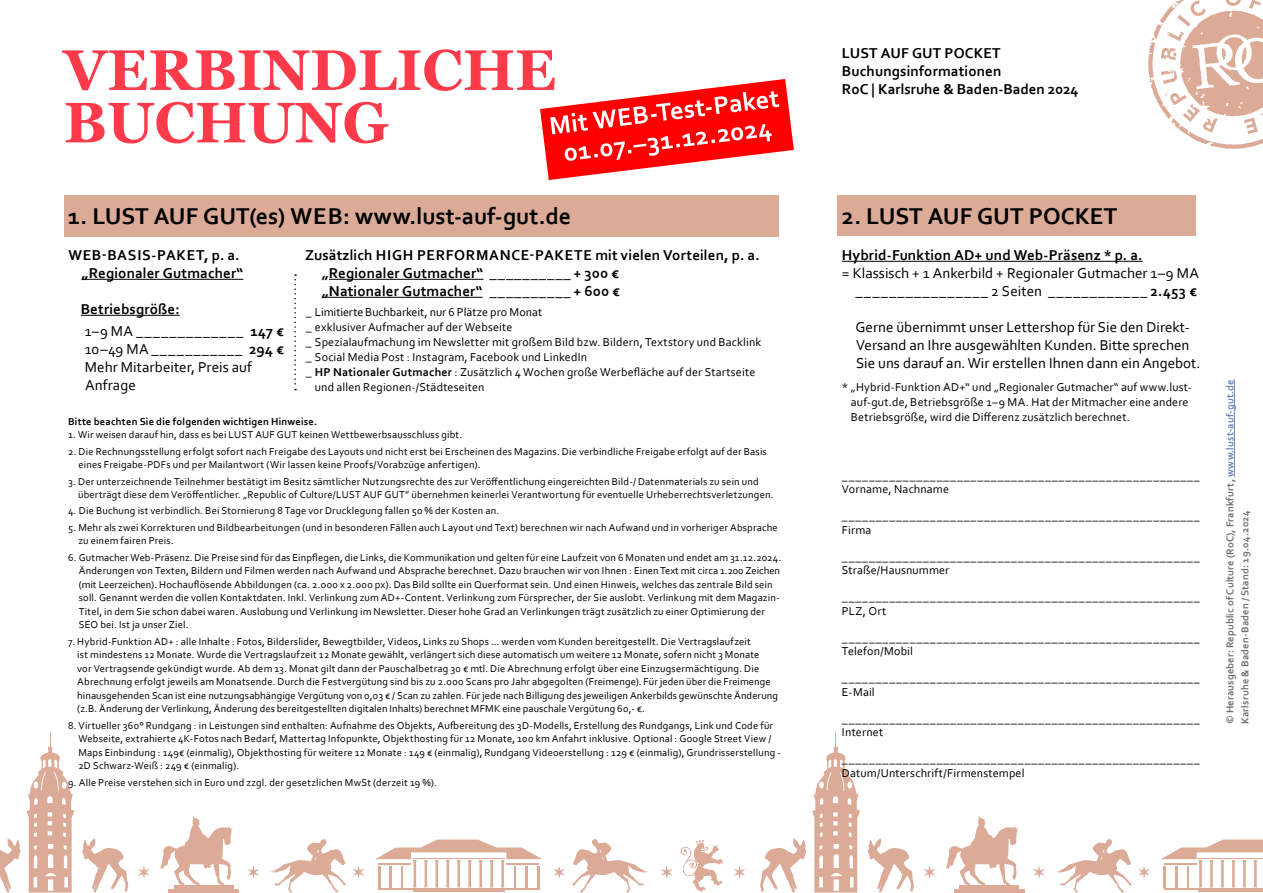
<style>
.page{position:relative;width:1263px;height:893px;background:#fff}
.page>*{position:absolute;margin:0;border:0;box-sizing:border-box;transform-origin:0 0}
.t1{font:700 57px/52.5px "Georgia";color:#ff3b4b}
.t2{font:700 24px "Corbel";color:#000}
.t3{font:15px/18px "Corbel";color:#000}
.t4{font:700 15px/18px "Corbel";letter-spacing:.01em;color:#000}
.t5{font:700 15px "Corbel";letter-spacing:.05em;color:#000}
.t6{font:12px/13.5px "Corbel";letter-spacing:.015em;color:#000}
.t7{font:10.5px/13.5px "Corbel";letter-spacing:.015em;color:#000}
.t8{font:700 10.5px/15px "Corbel";letter-spacing:.015em;color:#6f6f6e}
.t9{font:700 10.5px "Corbel";letter-spacing:.02em;color:#000}
.s1{font-weight:700}
.s2{color:#6a84b9}
</style>
<div class="page">
<svg style="left:572px;top:839px;width:76px;height:53px"></svg>
<svg style="left:680px;top:840px;width:43px;height:52px"></svg>
<svg style="left:138px;top:866px;width:12px;height:13px"></svg>
<svg style="left:248px;top:866px;width:11px;height:13px"></svg>
<svg style="left:353px;top:866px;width:11px;height:13px"></svg>
<svg style="left:553px;top:866px;width:12px;height:13px"></svg>
<svg style="left:661px;top:866px;width:11px;height:13px"></svg>
<svg style="left:734px;top:866px;width:11px;height:13px"></svg>
<svg style="left:160px;top:816px;width:73px;height:69px"></svg>
<hr style="left:174px;top:885px;width:60px;height:4px;background:#dbab97">
<hr style="left:168px;top:889px;width:71px;height:4px;background:#dbab97">
<svg style="left:82px;top:838px;width:46px;height:54px"></svg>
<svg style="left:0;top:732px;width:75px;height:160px"></svg>
<hr style="left:413px;top:888px;width:91px;height:4px;background:#dbab97">
<hr style="left:378px;top:888px;width:36px;height:1px;background:#dbab97">
<hr style="left:504px;top:888px;width:35px;height:1px;background:#dbab97">
<svg style="left:375px;top:840px;width:167px;height:47px"></svg>
<hr style="left:537px;top:865px;width:2px;height:22px;background:#dbab97">
<hr style="left:526px;top:865px;width:2px;height:22px;background:#dbab97">
<hr style="left:514px;top:865px;width:2px;height:22px;background:#dbab97">
<svg style="left:270px;top:839px;width:76px;height:53px"></svg>
<svg style="left:924px;top:866px;width:11px;height:13px"></svg>
<svg style="left:1033px;top:866px;width:12px;height:13px"></svg>
<svg style="left:1138px;top:866px;width:12px;height:13px"></svg>
<svg style="left:945px;top:816px;width:73px;height:69px"></svg>
<hr style="left:959px;top:885px;width:60px;height:4px;background:#dbab97">
<hr style="left:954px;top:889px;width:71px;height:4px;background:#dbab97">
<svg style="left:760px;top:838px;width:46px;height:54px"></svg>
<svg style="left:868px;top:838px;width:46px;height:54px"></svg>
<svg style="left:812px;top:732px;width:48px;height:160px"></svg>
<hr style="left:1199px;top:888px;width:64px;height:4px;background:#dbab97">
<hr style="left:1164px;top:888px;width:35px;height:1px;background:#dbab97">
<svg style="left:1161px;top:840px;width:102px;height:47px"></svg>
<hr style="left:1164px;top:865px;width:2px;height:22px;background:#dbab97">
<hr style="left:1175px;top:865px;width:2px;height:22px;background:#dbab97">
<hr style="left:1187px;top:865px;width:2px;height:22px;background:#dbab97">
<svg style="left:1056px;top:839px;width:76px;height:53px"></svg>
<hr style="left:1234px;top:379px;width:1px;height:98px;background:#6a84b9">
<svg style="left:1148px;top:0;width:115px;height:149px"></svg>
<div style="left:838px;top:196px;width:358px;height:40px;background:#dbab97"></div>
<hr style="left:842px;top:261px;width:300px;height:1px;background:#000">
<div style="left:64px;top:196px;width:714px;height:41px;background:#dbab97"></div>
<svg style="left:294px;top:274px;width:2px;height:116px"></svg>
<hr style="left:82px;top:279px;width:161px;height:1px;background:#000">
<hr style="left:329px;top:279px;width:154px;height:1px;background:#000">
<hr style="left:322px;top:297px;width:161px;height:1px;background:#000">
<hr style="left:81px;top:315px;width:99px;height:1px;background:#000">
<svg style="left:540px;top:79px;width:254px;height:101px"></svg>
<h1 class="t1" style="left:64px;top:41px;width:494px">VERBINDLICHE<br>BUCHUNG</h1>
<h2 class="t2" style="left:68px;top:201px;width:505px">1. LUST AUF GUT(es) WEB: www.lust-auf-gut.de</h2>
<h3 class="t5" style="left:68px;top:246px;width:173px">WEB-BASIS-PAKET, p. a.</h3>
<h3 class="t4" style="left:305px;top:246px;width:456px">Zusätzlich HIGH PERFORMANCE-PAKETE mit vielen Vorteilen, p. a.</h3>
<h3 class="t4" style="left:82px;top:264px;width:163px">„Regionaler Gutmacher“</h3>
<h3 class="t4" style="left:322px;top:264px;width:300px">„Regionaler Gutmacher“ __________ + 300 € „Nationaler Gutmacher“ __________ + 600 €</h3>
<h3 class="t4" style="left:81px;top:300px;width:100px">Betriebsgröße:</h3>
<p class="t6" style="left:306px;top:305px;width:238px">_ Limitierte Buchbarkeit, nur 6 Plätze pro Monat</p>
<p class="t6" style="left:306px;top:320px;width:208px">_ exklusiver Aufmacher auf der Webseite</p>
<p class="t6" style="left:306px;top:335px;width:457px">_ Spezialaufmachung im Newsletter mit großem Bild bzw. Bildern, Textstory und Backlink</p>
<p class="t6" style="left:306px;top:350px;width:283px">_ Social Media Post : Instagram, Facebook und LinkedIn</p>
<p class="t6" style="left:306px;top:365px;width:451px">_ <span class="s1">HP Nationaler Gutmacher</span> : Zusätzlich 4 Wochen große Werbefläche auf der Startseite</p>
<p class="t6" style="left:315px;top:380px;width:171px">und allen Regionen-/Städteseiten</p>
<p class="t9" style="left:68px;top:415px;width:251px">Bitte beachten Sie die folgenden wichtigen Hinweise.</p>
<p class="t7" style="left:68px;top:428px;width:396px">1. Wir weisen darauf hin, dass es bei LUST AUF GUT keinen Wettbewerbsausschluss gibt.</p>
<p class="t7" style="left:79px;top:444px;width:690px;text-indent:-11px">2. Die Rechnungsstellung erfolgt sofort nach Freigabe des Layouts und nicht erst bei Erscheinen des Magazins. Die verbindliche Freigabe erfolgt auf der Basis eines Freigabe-PDFs und per Mailantwort (Wir lassen keine Proofs/Vorabzüge anfertigen).</p>
<p class="t7" style="left:78px;top:474px;width:697px;text-indent:-10px">3. Der unterzeichnende Teilnehmer bestätigt im Besitz sämtlicher Nutzungsrechte des zur Veröffentlichung eingereichten Bild-/ Datenmaterials zu sein und überträgt diese dem Veröffentlicher. „Republic of Culture/LUST AUF GUT” übernehmen keinerlei Verantwortung für eventuelle Urheberrechtsverletzungen.</p>
<p class="t7" style="left:68px;top:504px;width:433px">4. Die Buchung ist verbindlich. Bei Stornierung 8 Tage vor Drucklegung fallen 50 % der Kosten an.</p>
<p class="t7" style="left:78px;top:520px;width:701px;text-indent:-10px">5. Mehr als zwei Korrekturen und Bildbearbeitungen (und in besonderen Fällen auch Layout und Text) berechnen wir nach Aufwand und in vorheriger Absprache zu einem fairen Preis.</p>
<p class="t7" style="left:79px;top:550px;width:704px;text-indent:-11px">6. Gutmacher Web-Präsenz. Die Preise sind für das Einpflegen, die Links, die Kommunikation und gelten für eine Laufzeit von 6 Monaten und endet am 31.12.2024.<br>Änderungen von Texten, Bildern und Filmen werden nach Aufwand und Absprache berechnet. Dazu brauchen wir von Ihnen : Einen Text mit circa 1.200 Zeichen (mit Leerzeichen). Hochauflösende Abbildungen (ca. 2.000 x 2.000 px). Das Bild sollte ein Querformat sein. Und einen Hinweis, welches das zentrale Bild sein soll. Genannt werden die vollen Kontaktdaten. Inkl. Verlinkung zum AD+-Content. Verlinkung zum Fürsprecher, der Sie auslobt. Verlinkung mit dem Magazin-Titel, in dem Sie schon dabei waren. Auslobung und Verlinkung im Newsletter. Dieser hohe Grad an Verlinkungen trägt zusätzlich zu einer Optimierung der SEO bei. Ist ja unser Ziel.</p>
<p class="t7" style="left:77px;top:634px;width:702px;text-indent:-9px">7. Hybrid-Funktion AD+ : alle Inhalte : Fotos, Bilderslider, Bewegtbilder, Videos, Links zu Shops … werden vom Kunden bereitgestellt. Die Vertragslaufzeit<br>ist mindestens 12 Monate. Wurde die Vertragslaufzeit 12 Monate gewählt, verlängert sich diese automatisch um weitere 12 Monate, sofern nicht 3 Monate<br>vor Vertragsende gekündigt wurde. Ab dem 13. Monat gilt dann der Pauschalbetrag 30 € mtl. Die Abrechnung erfolgt über eine Einzugsermächtigung. Die Abrechnung erfolgt jeweils am Monatsende. Durch die Festvergütung sind bis zu 2.000 Scans pro Jahr abgegolten (Freimenge). Für jeden über die Freimenge hinausgehenden Scan ist eine nutzungsabhängige Vergütung von 0,03 € / Scan zu zahlen. Für jede nach Billigung des jeweiligen Ankerbilds gewünschte Änderung (z.B. Änderung der Verlinkung, Änderung des bereitgestellten digitalen Inhalts) berechnet MFMK eine pauschale Vergütung 60,- €.</p>
<p class="t7" style="left:78px;top:718px;width:704px;text-indent:-10px">8. Virtueller 360° Rundgang : in Leistungen sind enthalten: Aufnahme des Objekts, Aufbereitung des 3D-Modells, Erstellung des Rundgangs, Link und Code für Webseite, extrahierte 4K-Fotos nach Bedarf, Mattertag Infopunkte, Objekthosting für 12 Monate, 100 km Anfahrt inklusive. Optional : Google Street View / Maps Einbindung : 149€ (einmalig), Objekthosting für weitere 12 Monate : 149 € (einmalig), Rundgang Videoerstellung : 129 € (einmalig), Grundrisserstellung - 2D Schwarz-Weiß : 249 € (einmalig).</p>
<p class="t7" style="left:68px;top:775px;width:370px">9. Alle Preise verstehen sich in Euro und zzgl. der gesetzlichen MwSt (derzeit 19 %).</p>
<h3 class="t3" style="left:85px;top:321px;width:201px">1–9 MA _____________ <span class="s1">147 €<br></span>10–49 MA ___________ <span class="s1">294 €<br></span>Mehr Mitarbeiter, Preis auf<br>Anfrage</h3>
<h3 class="t4" style="left:842px;top:44px;width:238px">LUST AUF GUT POCKET<br>Buchungsinformationen<br>RoC | Karlsruhe &amp; Baden-Baden 2024</h3>
<h2 class="t2" style="left:842px;top:201px;width:277px">2. LUST AUF GUT POCKET</h2>
<h3 class="t4" style="left:842px;top:246px;width:302px">Hybrid-Funktion AD+ und Web-Präsenz * p. a.</h3>
<h3 class="t3" style="left:842px;top:264px;width:358px;text-align:right">= Klassisch + 1 Ankerbild + Regionaler Gutmacher 1–9 MA ________________ 2 Seiten ____________ <span class="s1">2.453 €</span></h3>
<h3 class="t3" style="left:856px;top:318px;width:346px">Gerne übernimmt unser Lettershop für Sie den Direkt-<br>Versand an Ihre ausgewählten Kunden. Bitte sprechen<br>Sie uns darauf an. Wir erstellen Ihnen dann ein Angebot.</h3>
<p class="t6" style="left:851px;top:379px;width:342px;line-height:15px;text-indent:-9px">* „Hybrid-Funktion AD+“ und „Regionaler Gutmacher“ auf www.lust&shy;auf-gut.de, Betriebsgröße 1–9 MA. Hat der Mitmacher eine andere<br>Betriebsgröße, wird die Differenz zusätzlich berechnet.</p>
<p class="t6" style="left:842px;top:469px;width:359px">_____________________________________________________<br>Vorname, Nachname</p>
<p class="t6" style="left:842px;top:509px;width:359px">_____________________________________________________<br>Firma</p>
<p class="t6" style="left:842px;top:550px;width:359px">_____________________________________________________<br>Straße/Hausnummer</p>
<p class="t6" style="left:842px;top:590px;width:359px">_____________________________________________________<br>PLZ, Ort</p>
<p class="t6" style="left:842px;top:631px;width:359px">_____________________________________________________<br>Telefon/Mobil</p>
<p class="t6" style="left:842px;top:671px;width:359px">_____________________________________________________<br>E-Mail</p>
<p class="t6" style="left:842px;top:712px;width:359px">_____________________________________________________<br>Internet</p>
<p class="t6" style="left:842px;top:752px;width:359px">_____________________________________________________<br>Datum/Unterschrift/Firmenstempel</p>
<p class="t8" style="left:1222px;top:724px;width:346px;rotate:-90deg">© Herausgeber: Republic of Culture (RoC), Frankfurt, <span class="s2">www.lust-auf-gut.de<br></span>Karlsruhe &amp; Baden-Baden / Stand: 19.04.2024</p>
</div>
